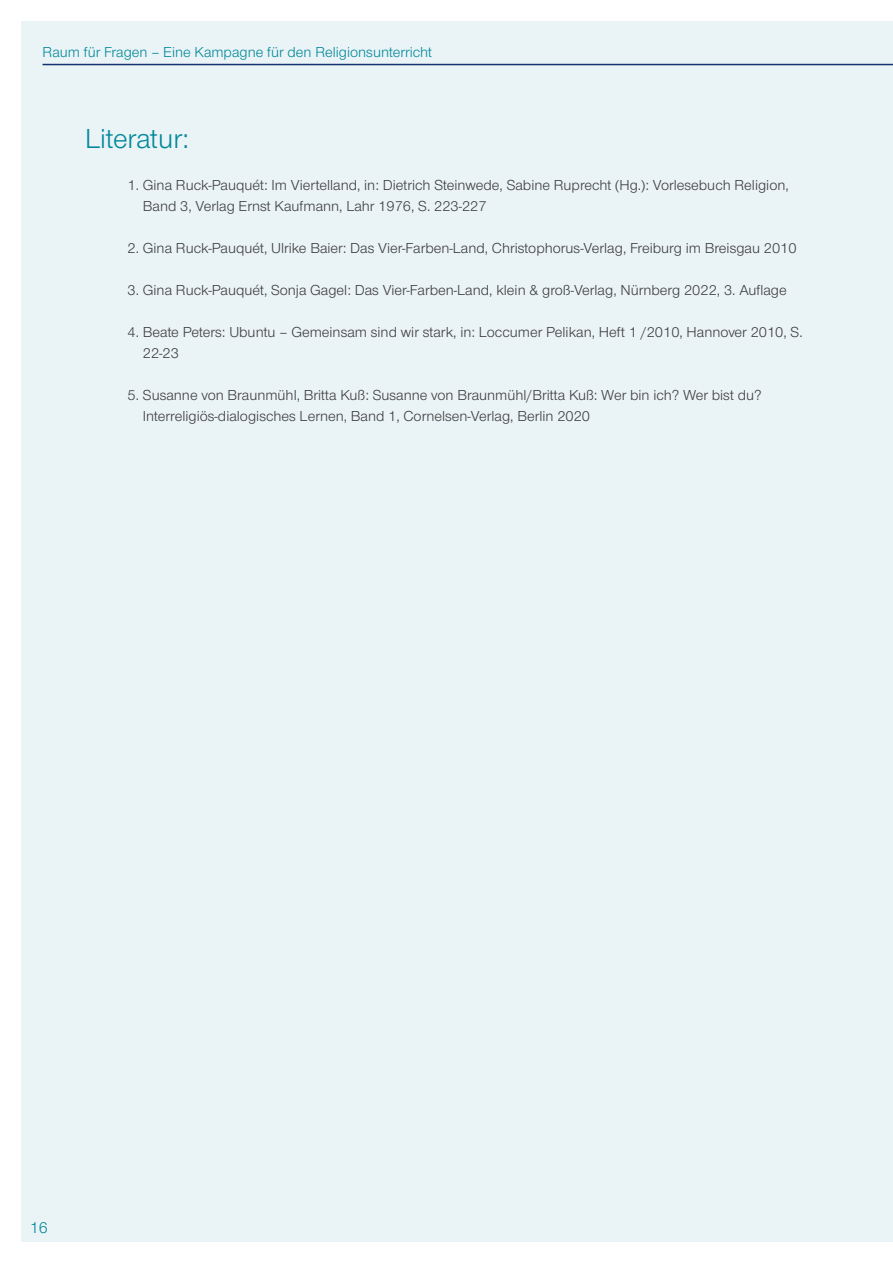
<style>
.page{position:relative;width:893px;height:1263px;background:#fff}
.page>*{position:absolute;margin:0;border:0;box-sizing:border-box;transform-origin:0 0}
.t1{font:28.5px "Nordelbica";color:#089}
.t2{font:16.5px "Nordelbica";color:#089}
.t3{font:15px/21px "Nordelbica";color:#3c3c3b}
.t4{font:15px "Nordelbica";color:#089}
</style>
<div class="page">
<div style="left:21px;top:21px;width:872px;height:1221px;background:#eaf3f6"></div>
<hr style="left:43px;top:64px;width:850px;height:1px;background:#13336d">
<p class="t4" style="left:43px;top:44px;width:391px">Raum für Fragen – Eine Kampagne für den Religionsunterricht</p>
<h1 class="t1" style="left:85px;top:122px;width:105px">Literatur:</h1>
<p class="t3" style="left:143px;top:175px;width:647px;text-indent:-15px">1. Gina Ruck-Pauquét: Im Viertelland, in: Dietrich Steinwede, Sabine Ruprecht (Hg.): Vorlesebuch Religion,<br>Band 3, Verlag Ernst Kaufmann, Lahr 1976, S. 223-227</p>
<p class="t3" style="left:128px;top:238px;width:671px">2. Gina Ruck-Pauquét, Ulrike Baier: Das Vier-Farben-Land, Christophorus-Verlag, Freiburg im Breisgau 2010</p>
<p class="t3" style="left:128px;top:280px;width:661px">3. Gina Ruck-Pauquét, Sonja Gagel: Das Vier-Farben-Land, klein &amp; groß-Verlag, Nürnberg 2022, 3. Auflage</p>
<p class="t3" style="left:143px;top:322px;width:661px;text-indent:-15px">4. Beate Peters: Ubuntu – Gemeinsam sind wir stark, in: Loccumer Pelikan, Heft 1 /2010, Hannover 2010, S.<br>22-23</p>
<p class="t3" style="left:143px;top:385px;width:620px;text-indent:-15px">5. Susanne von Braunmühl, Britta Kuß: Susanne von Braunmühl/Britta Kuß: Wer bin ich? Wer bist du?<br>Interreligiös-dialogisches Lernen, Band 1, Cornelsen-Verlag, Berlin 2020</p>
<p class="t2" style="left:30px;top:1218px;width:20px">16</p>
</div>
